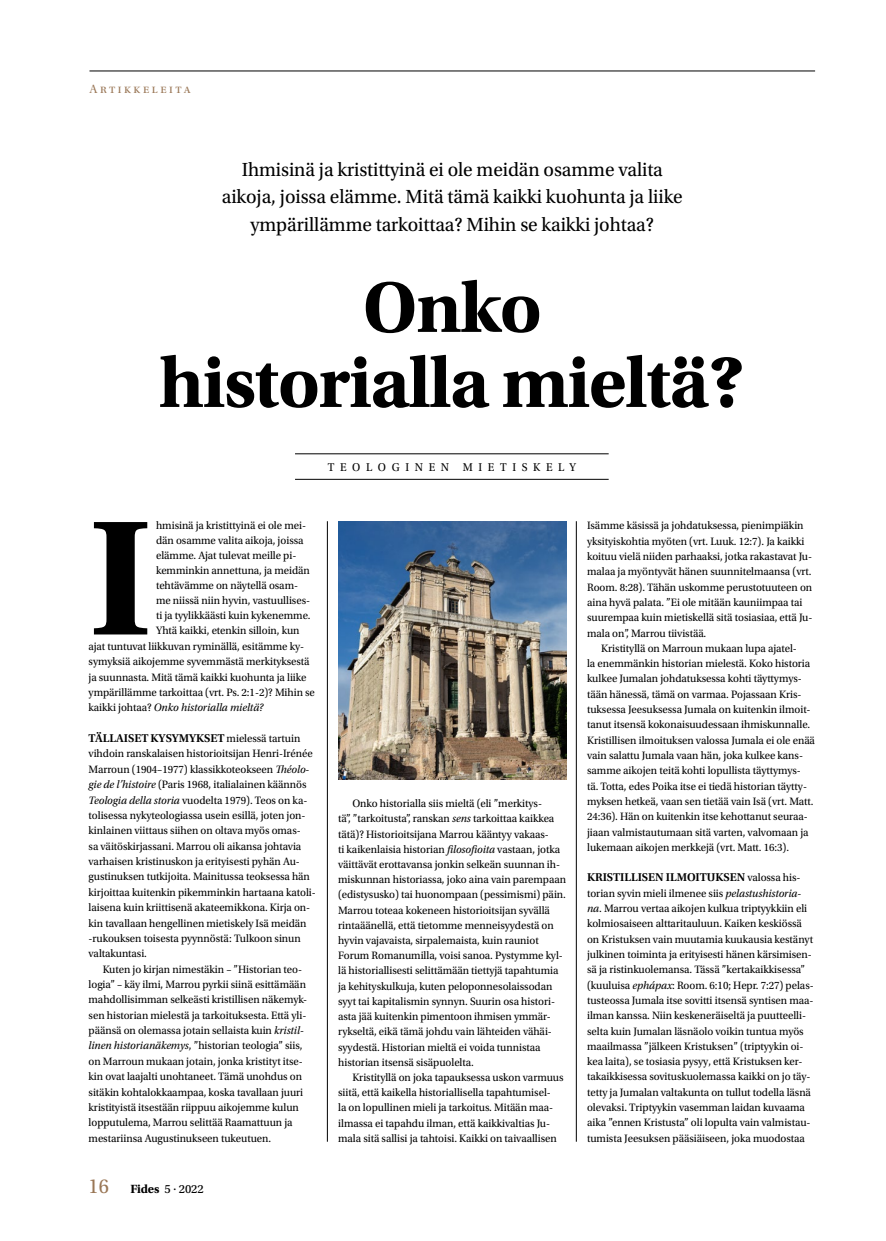
<style>
.page{position:relative;width:886px;height:1241px;background:#fff}
.page>*{position:absolute;margin:0;border:0;box-sizing:border-box;transform-origin:0 0}
.t1{font:700 172px "Utopia Std";color:#000}
.t2{font:700 75px/75px "Utopia Std";letter-spacing:-.02em;color:#000;text-align:center}
.t3{font:20px/27.5px "Utopia Std";letter-spacing:-.005em;color:#000;text-align:center}
.t4{font:12.5px "Utopia Std Capt";color:#000}
.t5{font:12.5px "Utopia Std Subh";letter-spacing:.2em;color:#997655}
.t6{font:600 11.88px "Utopia Std";letter-spacing:-.005em;color:#000}
.t7{font:11.88px "Utopia Std";letter-spacing:.5em;color:#000;scale:.95 1}
.t8{font:11.25px/15.2px "Utopia Std";letter-spacing:-.005em;color:#000}
.t9{font:italic 11.25px "Utopia Std";letter-spacing:-.005em;color:#000}
.s1{font-style:normal}
.s2{font-weight:400;font-size:11.25px}
.s3{font-style:italic}
.s4{font-family:"Utopia Std";font-size:21.25px;color:#997655}
.s5{font-family:"Utopia Std";font-weight:700}
</style>
<div class="page">
<hr style="left:89px;top:71px;width:726px;height:1px;background:#000">
<hr style="left:327px;top:521px;width:1px;height:620px;background:#000">
<hr style="left:576px;top:521px;width:1px;height:620px;background:#000">
<hr style="left:295px;top:453px;width:314px;height:1px;background:#000">
<hr style="left:295px;top:479px;width:314px;height:1px;background:#000">
<img style="left:338px;top:521px;width:228px;height:258px">
<p class="t5" style="left:89px;top:83px;width:103px">Artikkeleita</p>
<h3 class="t3" style="left:222px;top:156px;width:462px">Ihmisinä ja kristittyinä ei ole meidän osamme valita aikoja, joissa elämme. Mitä tämä kaikki kuohunta ja liike ympärillämme tarkoittaa? Mihin se kaikki johtaa?</h3>
<h2 class="t2" style="left:159px;top:270px;width:588px">Onko<br>historialla mieltä?</h2>
<p class="t7" style="left:328px;top:461px;width:263px">TEOLOGINEN MIETISKELY</p>
<h1 class="t1" style="left:89px;top:478px;width:66px">I</h1>
<p class="t8" style="left:156px;top:518px;width:151px">hmisinä ja kristittyinä ei ole mei-</p>
<p class="t8" style="left:156px;top:533px;width:149px">dän osamme valita aikoja, joissa</p>
<p class="t8" style="left:156px;top:548px;width:142px">elämme. Ajat tulevat meille pi-</p>
<p class="t8" style="left:156px;top:563px;width:155px">kemminkin annettuna, ja meidän</p>
<p class="t8" style="left:156px;top:578px;width:144px">tehtävämme on näytellä osam-</p>
<p class="t8" style="left:156px;top:593px;width:156px">me niissä niin hyvin, vastuullises-</p>
<p class="t8" style="left:156px;top:608px;width:156px">ti ja tyylikkäästi kuin kykenemme.</p>
<p class="t8" style="left:156px;top:623px;width:145px">Yhtä kaikki, etenkin silloin, kun</p>
<p class="t8" style="left:89px;top:638px;width:217px">ajat tuntuvat liikkuvan ryminällä, esitämme ky-</p>
<p class="t8" style="left:89px;top:654px;width:223px">symyksiä aikojemme syvemmästä merkityksestä</p>
<p class="t8" style="left:89px;top:669px;width:219px">ja suunnasta. Mitä tämä kaikki kuohunta ja liike</p>
<p class="t8" style="left:89px;top:684px;width:228px">ympärillämme tarkoittaa (vrt. Ps. 2:1-2)? Mihin se</p>
<p class="t9" style="left:89px;top:701px;width:176px"><span class="s1">kaikki johtaa?</span> Onko historialla mieltä?</p>
<p class="t6" style="left:89px;top:731px;width:213px">TÄLLAISET KYSYMYKSET <span class="s2">mielessä tartuin</span></p>
<p class="t8" style="left:89px;top:746px;width:229px">vihdoin ranskalaisen historioitsijan Henri-Irénée Marroun (1904–1977) klassikkoteokseen <span class="s3">Théolo&shy;gie de l’histoire</span> (Paris 1968, italialainen käännös <span class="s3">Teologia della storia</span> vuodelta 1979). Teos on ka&shy;tolisessa nykyteologiassa usein esillä, joten jon&shy;kinlainen viittaus siihen on oltava myös omas-<br>sa väitöskirjassani. Marrou oli aikansa johtavia varhaisen kristinuskon ja erityisesti pyhän Au&shy;gustinuksen tutkijoita. Mainitussa teoksessa hän kirjoittaa kuitenkin pikemminkin hartaana katoli&shy;laisena kuin kriittisenä akateemikkona. Kirja on&shy;kin tavallaan hengellinen mietiskely Isä meidän -rukouksen toisesta pyynnöstä: Tulkoon sinun valtakuntasi.</p>
<p class="t8" style="left:89px;top:961px;width:220px;text-indent:14px">Kuten jo kirjan nimestäkin – ”Historian teo&shy;logia” – käy ilmi, Marrou pyrkii siinä esittämään mahdollisimman selkeästi kristillisen näkemyk&shy;sen historian mielestä ja tarkoituksesta. Että yli&shy;päänsä on olemassa jotain sellaista kuin <span class="s3">kristil&shy;linen historianäkemys</span>, ”historian teologia” siis, on Marroun mukaan jotain, jonka kristityt itse&shy;kin ovat laajalti unohtaneet. Tämä unohdus on sitäkin kohtalokkaampaa, koska tavallaan juuri kristityistä itsestään riippuu aikojemme kulun lopputulema, Marrou selittää Raamattuun ja mestariinsa Augustinukseen tukeutuen.</p>
<p class="t4" style="left:89px;top:1181px;width:117px"><span class="s4">16</span> <span class="s5">Fides</span> 5 . 2022</p>
<p class="t8" style="left:338px;top:796px;width:229px;text-indent:14px">Onko historialla siis mieltä (eli ”merkitys-<br>tä”, ”tarkoitusta”, ranskan <span class="s3">sens</span> tarkoittaa kaikkea tätä)? Historioitsijana Marrou kääntyy vakaas-<br>ti kaikenlaisia historian <span class="s3">filosofioita</span> vastaan, jotka väittävät erottavansa jonkin selkeän suunnan ih&shy;miskunnan historiassa, joko aina vain parempaan (edistysusko) tai huonompaan (pessimismi) päin.<br>Marrou toteaa kokeneen historioitsijan syvällä rintaäänellä, että tietomme menneisyydestä on hyvin vajavaista, sirpalemaista, kuin rauniot Forum Romanumilla, voisi sanoa. Pystymme kyl&shy;lä historiallisesti selittämään tiettyjä tapahtumia ja kehityskulkuja, kuten peloponnesolaissodan syyt tai kapitalismin synnyn. Suurin osa histori&shy;asta jää kuitenkin pimentoon ihmisen ymmär&shy;rykseltä, eikä tämä johdu vain lähteiden vähäi&shy;syydestä. Historian mieltä ei voida tunnistaa historian itsensä sisäpuolelta.</p>
<p class="t8" style="left:338px;top:1069px;width:227px;text-indent:14px">Kristityllä on joka tapauksessa uskon varmuus siitä, että kaikella historiallisella tapahtumisel-<br>la on lopullinen mieli ja tarkoitus. Mitään maa&shy;ilmassa ei tapahdu ilman, että kaikkivaltias Ju&shy;mala sitä sallisi ja tahtoisi. Kaikki on taivaallisen</p>
<p class="t8" style="left:587px;top:518px;width:227px">Isämme käsissä ja johdatuksessa, pienimpiäkin yksityiskohtia myöten (vrt. Luuk. 12:7). Ja kaikki koituu vielä niiden parhaaksi, jotka rakastavat Ju&shy;malaa ja myöntyvät hänen suunnitelmaansa (vrt.<br>Room. 8:28). Tähän uskomme perustotuuteen on aina hyvä palata. ”Ei ole mitään kauniimpaa tai suurempaa kuin mietiskellä sitä tosiasiaa, että Ju&shy;mala on”, Marrou tiivistää.</p>
<p class="t8" style="left:587px;top:640px;width:229px;text-indent:14px">Kristityllä on Marroun mukaan lupa ajatel-<br>la enemmänkin historian mielestä. Koko historia kulkee Jumalan johdatuksessa kohti täyttymys&shy;tään hänessä, tämä on varmaa. Pojassaan Kris&shy;tuksessa Jeesuksessa Jumala on kuitenkin ilmoit&shy;tanut itsensä kokonaisuudessaan ihmiskunnalle.<br>Kristillisen ilmoituksen valossa Jumala ei ole enää vain salattu Jumala vaan hän, joka kulkee kans&shy;samme aikojen teitä kohti lopullista täyttymys&shy;tä. Totta, edes Poika itse ei tiedä historian täytty&shy;myksen hetkeä, vaan sen tietää vain Isä (vrt. Matt.<br>24:36). Hän on kuitenkin itse kehottanut seuraa&shy;jiaan valmistautumaan sitä varten, valvomaan ja lukemaan aikojen merkkejä (vrt. Matt. 16:3).</p>
<p class="t6" style="left:587px;top:870px;width:215px">KRISTILLISEN ILMOITUKSEN <span class="s2">valossa his-</span></p>
<p class="t8" style="left:587px;top:885px;width:228px">torian syvin mieli ilmenee siis <span class="s3">pelastushistoria&shy;na</span>. Marrou vertaa aikojen kulkua triptyykkiin eli kolmiosaiseen alttaritauluun. Kaiken keskiössä on Kristuksen vain muutamia kuukausia kestänyt julkinen toiminta ja erityisesti hänen kärsimisen&shy;sä ja ristinkuolemansa. Tässä ”kertakaikkisessa” (kuuluisa <span class="s3">ephápax</span>: Room. 6:10; Hepr. 7:27) pelas&shy;tusteossa Jumala itse sovitti itsensä syntisen maa&shy;ilman kanssa. Niin keskeneräiseltä ja puutteelli&shy;selta kuin Jumalan läsnäolo voikin tuntua myös maailmassa ”jälkeen Kristuksen” (triptyykin oi&shy;kea laita), se tosiasia pysyy, että Kristuksen ker&shy;takaikkisessa sovituskuolemassa kaikki on jo täy&shy;tetty ja Jumalan valtakunta on tullut todella läsnä olevaksi. Triptyykin vasemman laidan kuvaama aika ”ennen Kristusta” oli lopulta vain valmistau&shy;tumista Jeesuksen pääsiäiseen, joka muodostaa</p>
</div>
